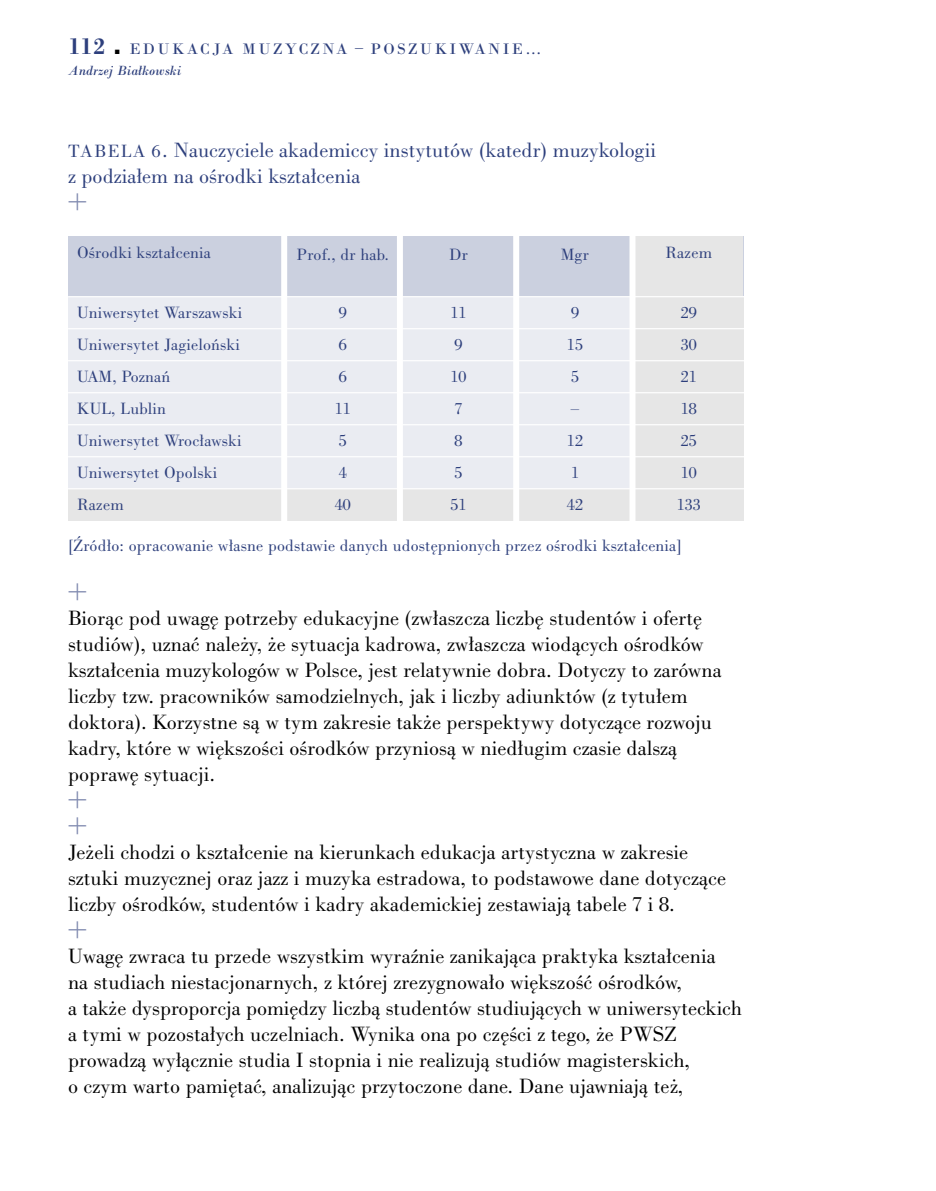
<style>
.page{position:relative;width:936px;height:1191px;background:#fff}
.page>*{position:absolute;margin:0;border:0;box-sizing:border-box;transform-origin:0 0}
.t1{font:44px "Bodoni Ant SCTCE Ligh";color:#828cb1}
.t2{font:21px/26px "Bodoni Book PL";color:#000}
.t3{font:21px/26px "Bodoni Book PL";color:#2d3f7c}
.t4{font:16.6px/32px "Bodoni Book PL";letter-spacing:.01em;color:#2d3f7c}
.t5{font:16px "Bodoni PL";letter-spacing:.145em;color:#2d3f7c}
.t6{font:14px "Bodoni Italic PL";color:#2d3f7c}
.s1{font-family:"Bodoni Ant TCE";font-weight:600;font-size:24px}
.s2{font-family:"DIN Pl";font-weight:900;font-size:24px;color:#000}
.s3{font-size:18px}
</style>
<div class="page">
<div style="left:68px;top:236px;width:675px;height:71px;background:#cbd0df"></div>
<div style="left:633px;top:236px;width:110px;height:66px;background:#e6e6e6"></div>
<div style="left:68px;top:489px;width:675px;height:32px;background:#e6e6e6"></div>
<div style="left:68px;top:297px;width:675px;height:192px;background:#eaecf2"></div>
<div style="left:633px;top:297px;width:110px;height:224px;background:#e6e6e6"></div>
<hr style="left:68px;top:328px;width:684px;height:1px;background:#fff">
<hr style="left:68px;top:296px;width:684px;height:1px;background:#fff">
<hr style="left:68px;top:360px;width:684px;height:1px;background:#fff">
<hr style="left:68px;top:392px;width:684px;height:1px;background:#fff">
<hr style="left:68px;top:424px;width:684px;height:1px;background:#fff">
<hr style="left:68px;top:456px;width:684px;height:1px;background:#fff">
<hr style="left:68px;top:488px;width:684px;height:1px;background:#fff">
<div style="left:629px;top:231px;width:6px;height:295px;background:#fff"></div>
<div style="left:513px;top:232px;width:6px;height:294px;background:#fff"></div>
<div style="left:397px;top:232px;width:6px;height:293px;background:#fff"></div>
<div style="left:281px;top:232px;width:6px;height:293px;background:#fff"></div>
<p class="t5" style="left:68px;top:42px;width:475px"><span class="s1">112</span> <span class="s2">.</span> EDUKACJA MUZYCZNA – POSZUKIWANIE…</p>
<p class="t6" style="left:68px;top:65px;width:115px">Andrzej Bia∏kowski</p>
<p class="t3" style="left:68px;top:139px;width:589px"><span class="s3">TABELA 6</span>. Nauczyciele akademiccy instytutów (katedr) muzykologii z podzia∏em na oÊrodki kszta∏cenia</p>
<h1 class="t1" style="left:66px;top:175px;width:24px">+</h1>
<p class="t4" style="left:77px;top:238px;width:135px">OÊrodki kszta∏cenia</p>
<p class="t4" style="left:296px;top:240px;width:94px">Prof., dr hab.</p>
<p class="t4" style="left:449px;top:240px;width:20px">Dr</p>
<p class="t4" style="left:561px;top:240px;width:29px">Mgr</p>
<p class="t4" style="left:665px;top:238px;width:48px">Razem</p>
<p class="t4" style="left:77px;top:298px;width:167px">Uniwersytet Warszawski<br>Uniwersytet Jagieloƒski<br>UAM, Poznaƒ<br>KUL, Lublin<br>Uniwersytet Wroc∏awski<br>Uniwersytet Opolski<br>Razem</p>
<p class="t4" style="left:335px;top:298px;width:18px">9<br>6<br>6<br>11<br>5<br>4<br>40</p>
<p class="t4" style="left:450px;top:298px;width:18px">11<br>9<br>10<br>7<br>8<br>5<br>51</p>
<p class="t4" style="left:567px;top:298px;width:18px">9<br>15<br>5 –<br>12<br>1<br>42</p>
<p class="t4" style="left:676px;top:298px;width:26px">29<br>30<br>21<br>18<br>25<br>10<br>133</p>
<p class="t4" style="left:68px;top:531px;width:615px">[èród∏o: opracowanie w∏asne podstawie danych udost´pnionych przez oÊrodki kszta∏cenia]</p>
<p class="t2" style="left:66px;top:607px;width:656px"><sup>+</sup>Bioràc pod uwag´ potrzeby edukacyjne (zw∏aszcza liczb´ studentów i ofert´ studiów), uznaç nale˝y, ˝e sytuacja kadrowa, zw∏aszcza wiodàcych oÊrodków kszta∏cenia muzykologów w Polsce, jest relatywnie dobra. Dotyczy to zarówna liczby tzw. pracowników samodzielnych, jak i liczby adiunktów (z tytu∏em doktora). Korzystne sà w tym zakresie tak˝e perspektywy dotyczàce rozwoju kadry, które w wi´kszoÊci oÊrodków przyniosà w nied∏ugim czasie dalszà popraw´ sytuacji.</p>
<h1 class="t1" style="left:66px;top:773px;width:24px">+</h1>
<p class="t2" style="left:66px;top:841px;width:661px"><sup>+</sup>Je˝eli chodzi o kszta∏cenie na kierunkach edukacja artystyczna w zakresie sztuki muzycznej oraz jazz i muzyka estradowa, to podstawowe dane dotyczàce liczby oÊrodków, studentów i kadry akademickiej zestawiajà tabele 7 i 8.</p>
<p class="t2" style="left:66px;top:945px;width:677px"><sup>+</sup>Uwag´ zwraca tu przede wszystkim wyraênie zanikajàca praktyka kszta∏cenia<br>na studiach niestacjonarnych, z której zrezygnowa∏o wi´kszoÊç oÊrodków,<br>a tak˝e dysproporcja pomi´dzy liczbà studentów studiujàcych w uniwersyteckich a tymi w pozosta∏ych uczelniach. Wynika ona po cz´Êci z tego, ˝e PWSZ prowadzà wy∏àcznie studia I stopnia i nie realizujà studiów magisterskich,<br>o czym warto pami´taç, analizujàc przytoczone dane. Dane ujawniajà te˝,</p>
</div>
